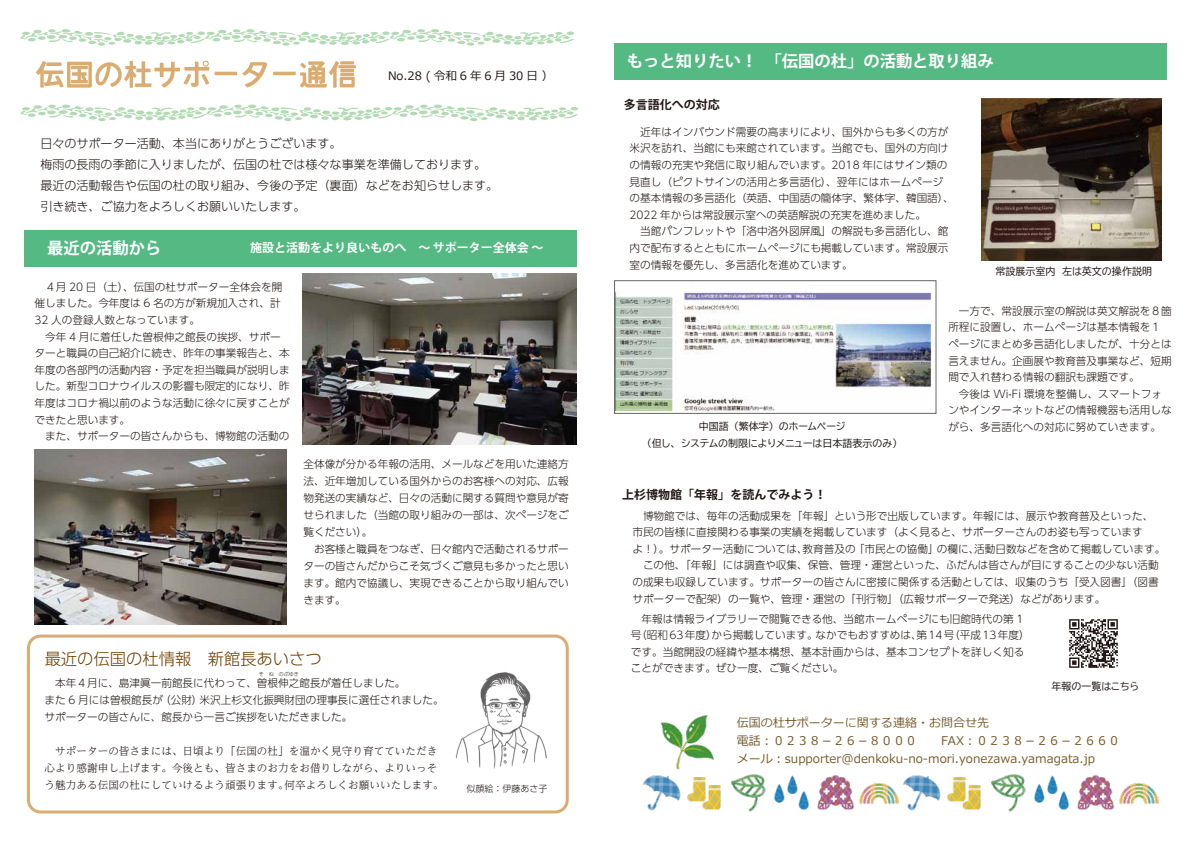
<style>
.page{position:relative;width:1191px;height:842px;background:#fff}
.page>*{position:absolute;margin:0;border:0;box-sizing:border-box;transform-origin:0 0}
.t1{font:700 16.3px "Koz Go Pr 6 N";color:#fff}
.t2{font:300 16.3px "UD Shin Go Pr 6 N";color:#6d3f00}
.t3{font:300 12px/21.1px "UD Shin Go Pr 6 N";color:#221815}
.t4{font:12px/18px "Meiryo";color:#775d2f}
.t5{font:700 12px "Koz Go Pr 6 N";color:#221815}
.t6{font:700 12px "Koz Go Pr 6 N";color:#fff}
.t7{font:11.6px "Meiryo";letter-spacing:.25em;color:#221815}
.t8{font:300 10.6px/16.6px "UD Shin Go Pr 6 N";color:#221815}
.t9{font:300 10.6px/17px "UD Reimin Pr 6 N";color:#221815}
.t10{font:10px/17px "BIZ UDP Gothic";color:#221815;text-align:center}
.t11{font:300 9px "UD Shin Go Pr 6 N";color:#221815}
.t12{font:300 5px "UD Shin Go Pr 6 N";color:#221815}
</style>
<div class="page">
<svg style="left:20px;top:29px;width:554px;height:17px"></svg>
<svg style="left:20px;top:105px;width:558px;height:16px"></svg>
<svg style="left:36px;top:61px;width:173px;height:27px"></svg>
<hr style="left:215px;top:72px;width:22px;height:3px;background:#dbac71">
<svg style="left:242px;top:62px;width:25px;height:25px"></svg>
<hr style="left:273px;top:72px;width:23px;height:3px;background:#dbac71">
<svg style="left:300px;top:61px;width:56px;height:27px"></svg>
<div style="left:24px;top:230px;width:553px;height:37px;background:#54b983"></div>
<div style="left:614px;top:43px;width:553px;height:37px;background:#54b983"></div>
<img style="left:643px;top:775px;width:38px;height:36px">
<img style="left:687px;top:777px;width:34px;height:33px">
<img style="left:731px;top:774px;width:35px;height:38px">
<img style="left:817px;top:775px;width:38px;height:35px">
<img style="left:859px;top:783px;width:39px;height:22px">
<img style="left:903px;top:775px;width:38px;height:36px">
<img style="left:947px;top:777px;width:34px;height:33px">
<img style="left:991px;top:774px;width:35px;height:38px">
<img style="left:1077px;top:775px;width:37px;height:35px">
<img style="left:1119px;top:783px;width:39px;height:22px">
<img style="left:774px;top:775px;width:35px;height:35px">
<img style="left:1034px;top:775px;width:35px;height:35px">
<img style="left:660px;top:715px;width:54px;height:55px">
<div style="left:27px;top:634px;width:542px;height:179px;border:3px solid #dbac71;border-radius:12px"></div>
<img style="left:302px;top:274px;width:275px;height:170px">
<img style="left:35px;top:449px;width:252px;height:176px">
<img style="left:1069px;top:619px;width:49px;height:49px">
<img style="left:456px;top:672px;width:91px;height:97px">
<img style="left:616px;top:291px;width:316px;height:120px">
<img style="left:981px;top:98px;width:180px;height:162px">
<p class="t7" style="left:388px;top:68px;width:167px">No.28 (令和6年6月30日 ）</p>
<p class="t3" style="left:40px;top:132px;width:459px">日々のサポーター活動、本当にありがとうございます。<br>梅雨の長雨の季節に入りましたが、伝国の杜では様々な事業を準備しております。最近の活動報告や伝国の杜の取り組み、今後の予定（裏面）などをお知らせします。引き続き、ご協力をよろしくお願いいたします。</p>
<h1 class="t1" style="left:47px;top:239px;width:116px">最近の活動から</h1>
<p class="t6" style="left:250px;top:241px;width:295px">施設と活動をより良いものへ　～ サポーター全体会 ～</p>
<p class="t8" style="left:35px;top:278px;width:257px">　４月 20 日（土）、伝国の杜サポーター全体会を開催しました。今年度は 6 名の方が新規加入され、計<br>32 人の登録人数となっています。<br>　今年 4 月に着任した曽根伸之館長の挨拶、サポーターと職員の自己紹介に続き、昨年の事業報告と、本年度の各部門の活動内容・予定を担当職員が説明しました。新型コロナウイルスの影響も限定的になり、昨年度はコロナ禍以前のような活動に徐々に戻すことができたと思います。<br>　また、サポーターの皆さんからも、博物館の活動の</p>
<h1 class="t1" style="left:627px;top:52px;width:368px">もっと知りたい！　「伝国の杜」の活動と取り組み</h1>
<p class="t5" style="left:624px;top:98px;width:97px">多言語化への対応</p>
<p class="t8" style="left:629px;top:123px;width:326px">　近年はインバウンド需要の高まりにより、国外からも多くの方が米沢を訪れ、当館にも来館されています。当館でも、国外の方向けの情報の充実や発信に取り組んでいます。2018 年にはサイン類の見直し（ピクトサインの活用と多言語化）、翌年にはホームページの基本情報の多言語化（英語、中国語の簡体字、繁体字、韓国語）、2022 年からは常設展示室への英語解説の充実を進めました。<br>　当館パンフレットや「洛中洛外図屏風」の解説も多言語化し、館内で配布するとともにホームページにも掲載しています。常設展示室の情報を優先し、多言語化を進めています。</p>
<p class="t10" style="left:995px;top:263px;width:158px">常設展示室内　左は英文の操作説明</p>
<p class="t10" style="left:647px;top:418px;width:252px">中国語（繁体字）のホームページ<br>（但し、システムの制限によりメニューは日本語表示のみ）</p>
<p class="t8" style="left:948px;top:302px;width:225px">　一方で、常設展示室の解説は英文解説を８箇所程に設置し、ホームページは基本情報を１ページにまとめ多言語化しましたが、十分とは言えません。企画展や教育普及事業など、短期間で入れ替わる情報の翻訳も課題です。<br>　今後は Wi-Fi 環境を整備し、スマートフォンやインターネットなどの情報機器も活用しながら、多言語化への対応に努めていきます。</p>
<p class="t8" style="left:303px;top:455px;width:267px;line-height:17px">全体像が分かる年報の活用、メールなどを用いた連絡方法、近年増加している国外からのお客様への対応、広報物発送の実績など、日々の活動に関する質問や意見が寄せられました（当館の取り組みの一部は、次ページをご覧ください）。<br>　お客様と職員をつなぎ、日々館内で活動されるサポーターの皆さんだからこそ気づくご意見も多かったと思います。館内で協議し、実現できることから取り組んでいきます。</p>
<p class="t5" style="left:622px;top:488px;width:205px">上杉博物館「年報」を読んでみよう！</p>
<p class="t8" style="left:632px;top:507px;width:534px">　博物館では、毎年の活動成果を「年報」という形で出版しています。年報には、展示や教育普及といった、市民の皆様に直接関わる事業の実績を掲載しています（よく見ると、サポーターさんのお姿も写っています<br>よ！）。サポーター活動については、教育普及の「市民との協働」の欄に、活動日数などを含めて掲載しています。　この他、「年報」には調査や収集、保管、管理・運営といった、ふだんは皆さんが目にすることの少ない活動の成果も収録しています。サポーターの皆さんに密接に関係する活動としては、収集のうち「受入図書」（図書サポーターで配架）の一覧や、管理・運営の「刊行物」（広報サポーターで発送）などがあります。</p>
<p class="t8" style="left:631px;top:610px;width:400px">　年報は情報ライブラリーで閲覧できる他、当館ホームページにも旧館時代の第 1号（昭和63年度）から掲載しています。なかでもおすすめは、第14号（平成13年度）です。当館開設の経緯や基本構想、基本計画からは、基本コンセプトを詳しく知ることができます。ぜひ一度、ご覧ください。</p>
<h1 class="t2" style="left:45px;top:645px;width:279px">最近の伝国の杜情報　新館長あいさつ</h1>
<p class="t12" style="left:259px;top:670px;width:41px">そ　ね　のぶゆき</p>
<p class="t8" style="left:45px;top:674px;width:362px">　本年４月に、島津眞一前館長に代わって、曽根伸之館長が着任しました。</p>
<p class="t10" style="left:1051px;top:678px;width:89px">年報の一覧はこちら</p>
<p class="t8" style="left:45px;top:691px;width:401px;line-height:17px">また 6 月には曽根館長が（公財）米沢上杉文化振興財団の理事長に選任されました。サポーターの皆さんに、館長から一言ご挨拶をいただきました。</p>
<p class="t9" style="left:45px;top:742px;width:401px;text-indent:11px">サポーターの皆さまには、日頃より「伝国の杜」を温かく見守り育てていただき心より感謝申し上げます。今後とも、皆さまのお力をお借りしながら、よりいっそう魅力ある伝国の杜にしていけるよう頑張ります。何卒よろしくお願いいたします。</p>
<p class="t4" style="left:737px;top:714px;width:385px">伝国の杜サポーターに関する連絡・お問合せ先<br>電話︓０２３８－２６－８０００　　FAX︓０２３８－２６－２６６０メール︓supporter@denkoku-no-mori.yonezawa.yamagata.jp</p>
<p class="t11" style="left:466px;top:781px;width:82px">似顔絵：伊藤あさ子</p>
</div>
